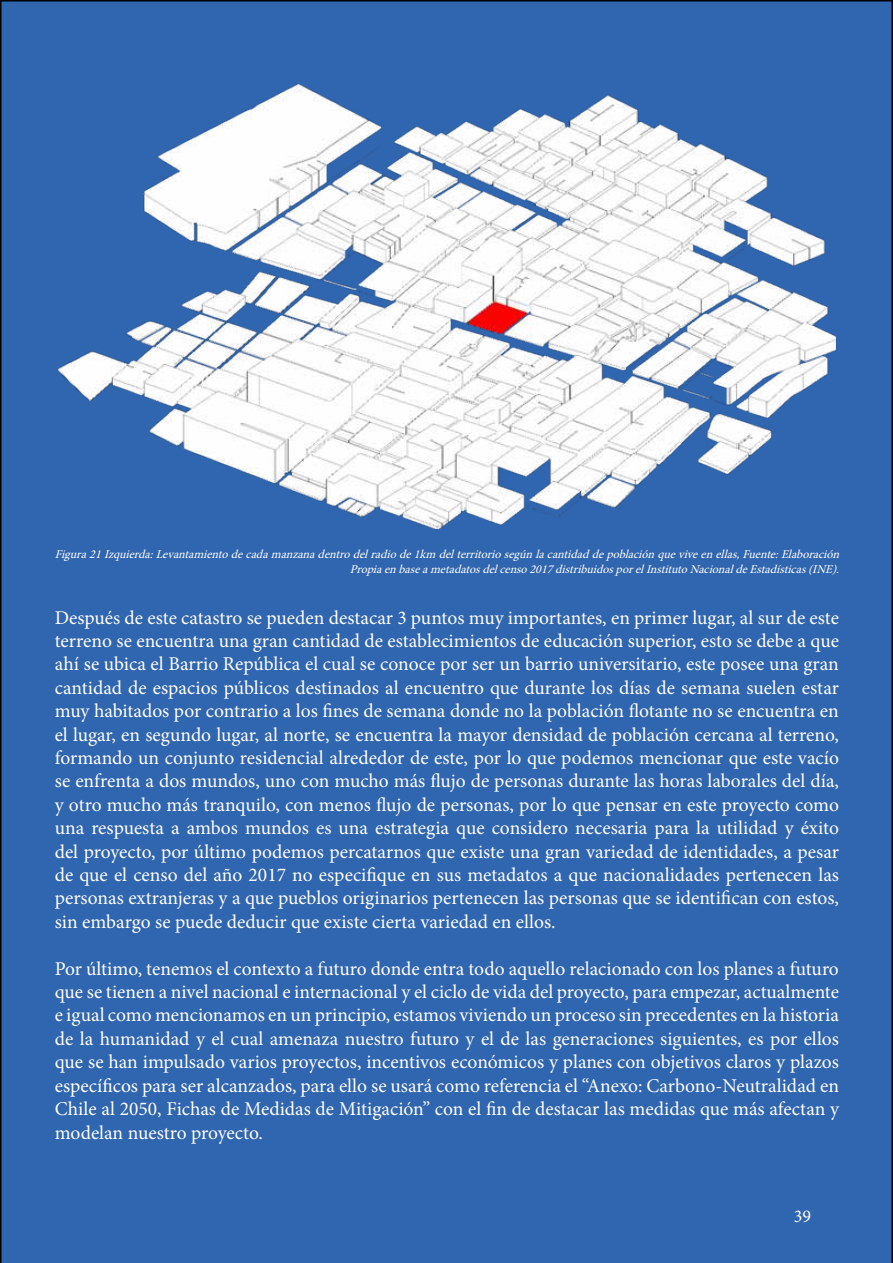
<style>
.page{position:relative;width:893px;height:1263px;background:#3065af}
.page>*{position:absolute;margin:0;border:0;box-sizing:border-box;transform-origin:0 0}
.t1{font:19.5px/23.4px "Minion Pro";color:#fff;text-align:justify}
.t2{font:18px "Minion Pro";color:#fff}
.t3{font:italic 12px/15px "Minion Pro";color:#fff;text-align:right}
</style>
<div class="page">
<img style="left:58px;top:85px;width:777px;height:444px">
<p class="t3" style="left:55px;top:546px;width:790px">Figura21Izquierda:Levantamientodecadamanzanadentrodelradiode1km delterritoriosegúnlacantidaddepoblaciónqueviveenellas,Fuente:Elaboración<br>Propiaenbaseametadatosdelcenso2017distribuidosporelInstitutoNacionaldeEstadísticas(INE).</p>
<p class="t1" style="left:55px;top:606px;width:786px">Después de este catastro se pueden destacar 3 puntos muy importantes, en primer lugar, al sur de este terreno se encuentra una gran cantidad de establecimientos de educación superior, esto se debe a que ahí se ubica el Barrio República el cual se conoce por ser un barrio universitario, este posee una gran cantidad de espacios públicos destinados al encuentro que durante los días de semana suelen estar muy habitados por contrario a los fines de semana donde no la población flotante no se encuentra en el lugar, en segundo lugar, al norte, se encuentra la mayor densidad de población cercana al terreno, formando un conjunto residencial alrededor de este, por lo que podemos mencionar que este vacío se enfrenta a dos mundos, uno con mucho más flujo de personas durante las horas laborales del día, y otro mucho más tranquilo, con menos flujo de personas, por lo que pensar en este proyecto como una respuesta a ambos mundos es una estrategia que considero necesaria para la utilidad y éxito del proyecto, por último podemos percatarnos que existe una gran variedad de identidades, a pesar de que el censo del año 2017 no especifique en sus metadatos a que nacionalidades pertenecen las personas extranjeras y a que pueblos originarios pertenecen las personas que se identifican con estos, sin embargo se puede deducir que existe cierta variedad en ellos.</p>
<p class="t1" style="left:55px;top:957px;width:786px">Por último, tenemos el contexto a futuro donde entra todo aquello relacionado con los planes a futuro que se tienen a nivel nacional e internacional y el ciclo de vida del proyecto, para empezar, actualmente e igual como mencionamos en un principio, estamos viviendo un proceso sin precedentes en la historia de la humanidad y el cual amenaza nuestro futuro y el de las generaciones siguientes, es por ellos que se han impulsado varios proyectos, incentivos económicos y planes con objetivos claros y plazos específicos para ser alcanzados, para ello se usará como referencia el “Anexo: Carbono-Neutralidad en Chile al 2050, Fichas de Medidas de Mitigación” con el fin de destacar las medidas que más afectan y modelan nuestro proyecto.</p>
<p class="t2" style="left:794px;top:1204px;width:19px">39</p>
</div>
